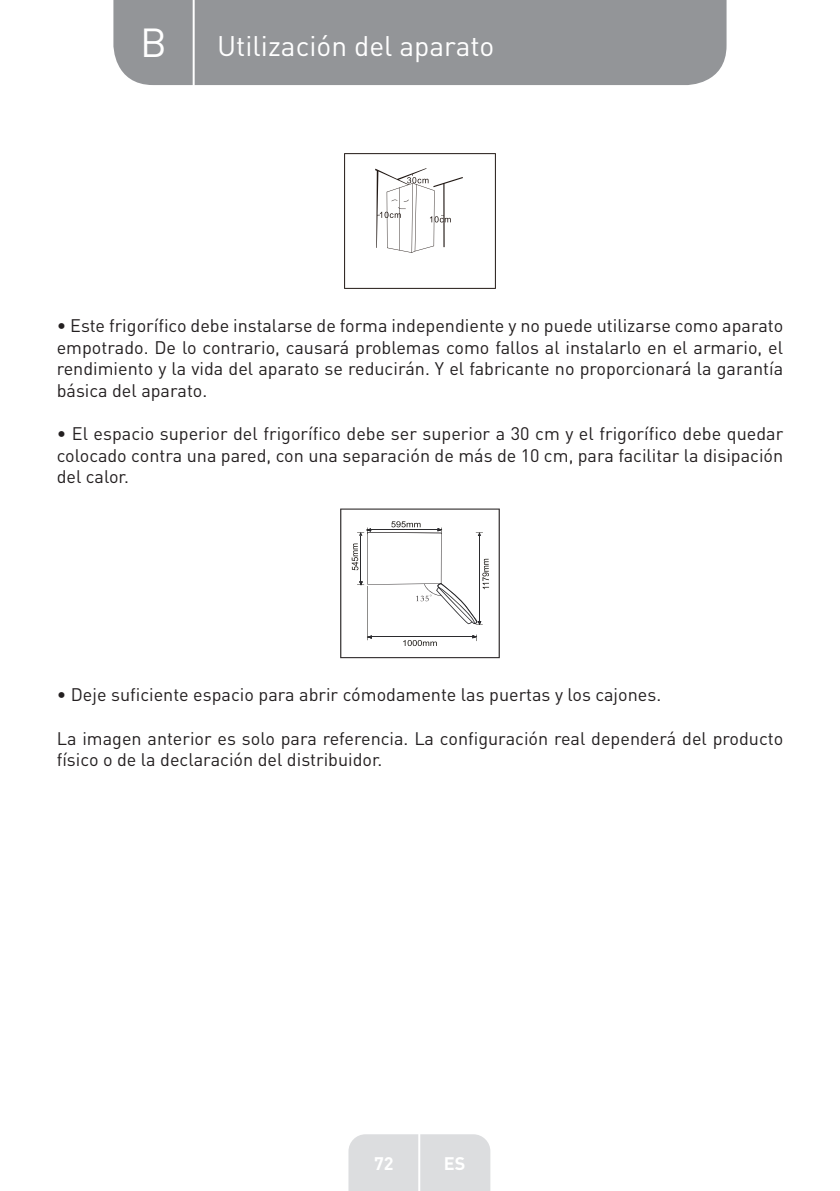
<style>
.page{position:relative;width:840px;height:1191px;background:#fff}
.page>*{position:absolute;margin:0;border:0;box-sizing:border-box;transform-origin:0 0}
.t1{font:40px "DIN Pro";color:#fff}
.t2{font:28px "DIN Pro";color:#fff}
.t3{font:18px/21.6px "DIN Pro";color:#231f20;text-align:justify}
.t4{font:700 18px "DIN Pro";color:#fff}
</style>
<div class="page">
<div style="left:113px;top:0;width:613px;height:85px;background:#939598"></div>
<div style="left:348px;top:1134px;width:142px;height:57px;background:#dcdddf"></div>
<hr style="left:418px;top:1111px;width:2px;height:80px;background:#fff">
<hr style="left:192px;top:0;width:2px;height:88px;background:#fff">
<svg style="left:344px;top:153px;width:151px;height:136px"></svg>
<svg style="left:340px;top:508px;width:159px;height:150px"></svg>
<h1 class="t1" style="left:140px;top:15px;width:28px">B</h1>
<h2 class="t2" style="left:217px;top:27px;width:279px">Utilización del aparato</h2>
<p class="t3" style="left:57px;top:314px;width:727px">• Este frigorífico debe instalarse de forma independiente y no puede utilizarse como aparato empotrado. De lo contrario, causará problemas como fallos al instalarlo en el armario, el rendimiento y la vida del aparato se reducirán. Y el fabricante no proporcionará la garantía básica del aparato.</p>
<p class="t3" style="left:57px;top:422px;width:727px">• El espacio superior del frigorífico debe ser superior a 30 cm y el frigorífico debe quedar colocado contra una pared, con una separación de más de 10 cm, para facilitar la disipación del calor.</p>
<p class="t3" style="left:57px;top:683px;width:605px">• Deje suficiente espacio para abrir cómodamente las puertas y los cajones.</p>
<p class="t3" style="left:57px;top:726px;width:727px">La imagen anterior es solo para referencia. La configuración real dependerá del producto físico o de la declaración del distribuidor.</p>
<p class="t4" style="left:374px;top:1150px;width:21px">72</p>
<p class="t4" style="left:443px;top:1150px;width:23px">ES</p>
</div>
